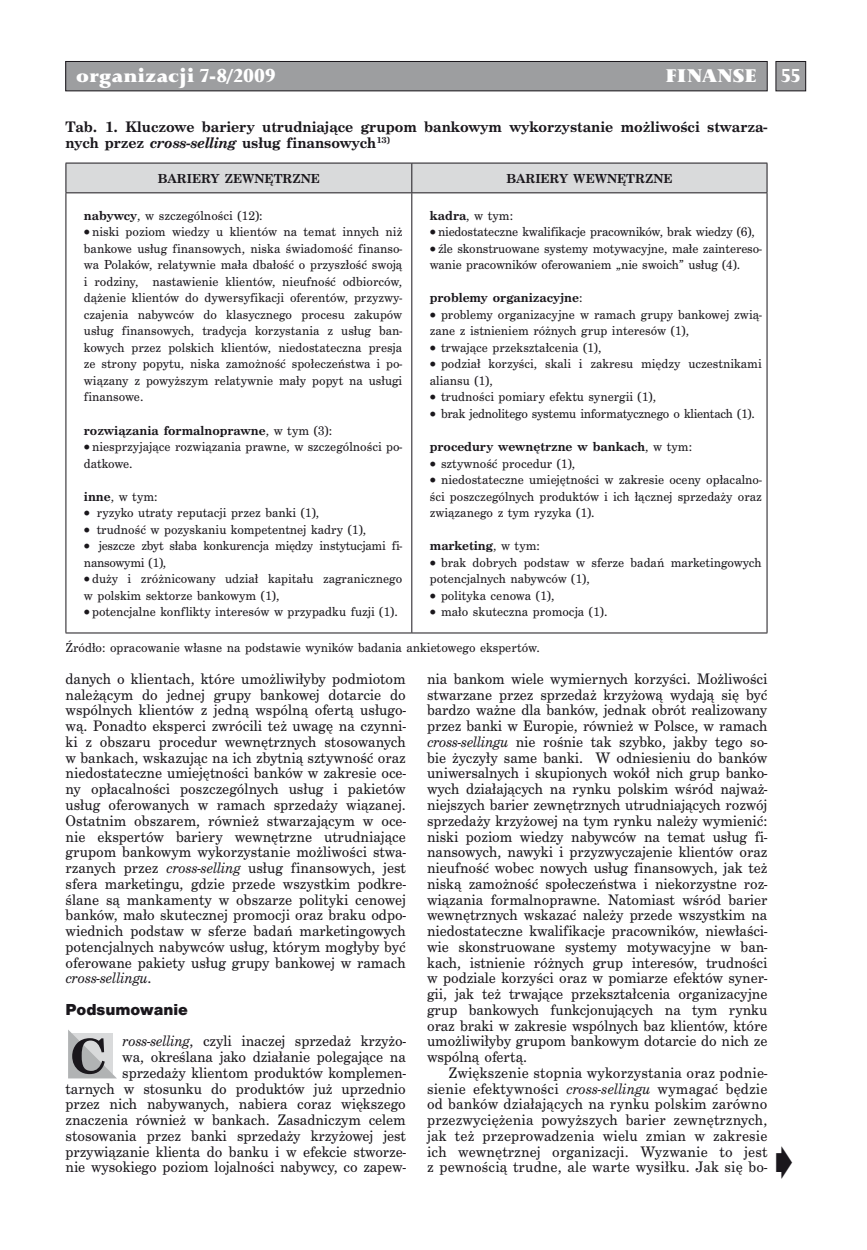
<style>
.page{position:relative;width:867px;height:1250px;background:#fff}
.page>*{position:absolute;margin:0;border:0;box-sizing:border-box;transform-origin:0 0}
.podstawowy_PO{font:36px "Newspaper Pi PL";color:#1a171c}
.t1{font:900 21px "Lapidary 333 PL";color:#fff}
.t2{font:16.5px "Nimbus San DCE Blac";color:#1a171c}
.t3{font:15.75px/15.8px "Century Sch TCE";color:#1a171c;text-align:justify}
.t4{font:700 15.75px/15.8px "Century Sch TCE";color:#1a171c}
.Body_Text{font:13.5px/16.5px "Century Sch TCE";color:#1a171c}
.Body_Text-2{font:700 13.5px "Century Sch TCE";color:#1a171c}
.Body_Text-3{font:13.5px/16.5px "Century Sch TCE";letter-spacing:-.02em;color:#1a171c}
.s1{font-style:italic}
.s2{font-weight:700}
.s3{font-weight:400}
</style>
<div class="page">
<div style="left:66px;top:61px;width:701px;height:30px;background:#9d9ea0"></div>
<div style="left:66px;top:61px;width:701px;height:30px;border:1px solid #1a171c"></div>
<div style="left:776px;top:61px;width:29px;height:30px;background:#9d9ea0"></div>
<div style="left:775px;top:61px;width:31px;height:30px;border:1px solid #1a171c"></div>
<div style="left:66px;top:163px;width:701px;height:29px;background:#d9dadb"></div>
<hr style="left:66px;top:192px;width:346px;height:1px;background:#1a171c">
<hr style="left:66px;top:193px;width:1px;height:439px;background:#1a171c">
<hr style="left:412px;top:192px;width:355px;height:1px;background:#1a171c">
<hr style="left:411px;top:193px;width:1px;height:439px;background:#1a171c">
<hr style="left:766px;top:193px;width:1px;height:439px;background:#1a171c">
<hr style="left:66px;top:632px;width:346px;height:1px;background:#1a171c">
<hr style="left:412px;top:632px;width:355px;height:1px;background:#1a171c">
<svg style="left:68px;top:1030px;width:49px;height:48px;background:#abacad"></svg>
<h2 class="t1" style="left:76px;top:63px;width:201px">organizacji 7-8/2009</h2>
<h2 class="t1" style="left:665px;top:63px;width:137px">finanse 55</h2>
<p class="t4" style="left:66px;top:120px;width:703px">Tab. 1. Kluczowe bariery utrudniające grupom bankowym wykorzystanie możliwości stwarza&shy;nych przez <span class="s1">cross-selling</span> usług finansowych<sup>13)</sup></p>
<p class="Body_Text-2" style="left:158px;top:171px;width:163px">BARIERY ZEWNĘTRZNE</p>
<p class="Body_Text-2" style="left:506px;top:171px;width:168px">BARIERY WEWNĘTRZNE</p>
<p class="Body_Text" style="left:84px;top:207px;width:180px"><span class="s2">nabywcy</span>, w szczególności (12):</p>
<p class="Body_Text" style="left:84px;top:224px;width:320px;text-align:justify">• niski poziom wiedzy u klientów na temat innych niż bankowe usług finansowych, niska świadomość finanso&shy;wa Polaków, relatywnie mała dbałość o przyszłość swoją i rodziny, nastawienie klientów, nieufność odbiorców, dążenie klientów do dywersyfikacji oferentów, przyzwy&shy;czajenia nabywców do klasycznego procesu zakupów usług finansowych, tradycja korzystania z usług ban&shy;kowych przez polskich klientów, niedostateczna presja ze strony popytu, niska zamożność społeczeństwa i po&shy;wiązany z powyższym relatywnie mały popyt na usługi finansowe.</p>
<p class="Body_Text-2" style="left:84px;top:422px;width:250px">rozwiązania formalnoprawne<span class="s3">, w tym (3):</span></p>
<p class="Body_Text" style="left:84px;top:438px;width:320px">• niesprzyjające rozwiązania prawne, w szczególności po&shy;datkowe.</p>
<p class="Body_Text" style="left:84px;top:488px;width:75px"><span class="s2">inne</span>, w tym:</p>
<p class="Body_Text" style="left:84px;top:504px;width:237px">• ryzyko utraty reputacji przez banki (1),</p>
<p class="Body_Text" style="left:84px;top:521px;width:284px">• trudność w pozyskaniu kompetentnej kadry (1),</p>
<p class="Body_Text-3" style="left:84px;top:537px;width:320px">• jeszcze zbyt słaba konkurencja między instytucjami fi&shy;nansowymi (1),</p>
<p class="Body_Text" style="left:84px;top:570px;width:320px">• duży i zróżnicowany udział kapitału zagranicznego w polskim sektorze bankowym (1),</p>
<p class="Body_Text" style="left:84px;top:603px;width:314px">• potencjalne konflikty interesów w przypadku fuzji (1).</p>
<p class="Body_Text" style="left:430px;top:207px;width:85px"><span class="s2">kadra</span>, w tym:</p>
<p class="Body_Text" style="left:430px;top:224px;width:326px">• niedostateczne kwalifikacje pracowników, brak wiedzy (6),</p>
<p class="Body_Text" style="left:430px;top:240px;width:333px">• źle skonstruowane systemy motywacyjne, małe zaintereso&shy;wanie pracowników oferowaniem „nie swoich” usług (4).</p>
<p class="Body_Text-2" style="left:430px;top:290px;width:154px">problemy organizacyjne<span class="s3">:</span></p>
<p class="Body_Text" style="left:430px;top:306px;width:333px">• problemy organizacyjne w ramach grupy bankowej zwią&shy;zane z istnieniem różnych grup interesów (1),</p>
<p class="Body_Text" style="left:430px;top:339px;width:173px">• trwające przekształcenia (1),</p>
<p class="Body_Text" style="left:430px;top:356px;width:333px">• podział korzyści, skali i zakresu między uczestnikami aliansu (1),</p>
<p class="Body_Text" style="left:430px;top:389px;width:228px">• trudności pomiary efektu synergii (1),</p>
<p class="Body_Text-3" style="left:430px;top:405px;width:324px">• brak jednolitego systemu informatycznego o klientach (1).</p>
<p class="Body_Text-2" style="left:430px;top:439px;width:264px">procedury wewnętrzne w bankach<span class="s3">, w tym:</span></p>
<p class="Body_Text" style="left:430px;top:455px;width:147px">• sztywność procedur (1),</p>
<p class="Body_Text" style="left:430px;top:471px;width:333px;text-align:justify">• niedostateczne umiejętności w zakresie oceny opłacalno&shy;ści poszczególnych produktów i ich łącznej sprzedaży oraz związanego z tym ryzyka (1).</p>
<p class="Body_Text-2" style="left:430px;top:538px;width:112px">marketing<span class="s3">, w tym:</span></p>
<p class="Body_Text" style="left:430px;top:554px;width:333px">• brak dobrych podstaw w sferze badań marketingowych potencjalnych nabywców (1),</p>
<p class="Body_Text" style="left:430px;top:587px;width:126px">• polityka cenowa (1),</p>
<p class="Body_Text" style="left:430px;top:603px;width:177px">• mało skuteczna promocja (1).</p>
<p class="Body_Text" style="left:66px;top:639px;width:474px">Źródło: opracowanie własne na podstawie wyników badania ankietowego ekspertów.</p>
<p class="t3" style="left:66px;top:671px;width:342px;text-align:left">danych o klientach, które umożliwiłyby podmiotom należącym do jednej grupy bankowej dotarcie do wspólnych klientów z jedną wspólną ofertą usługo&shy;wą. Ponadto eksperci zwrócili też uwagę na czynni&shy;ki z obszaru procedur wewnętrznych stosowanych w bankach, wskazując na ich zbytnią sztywność oraz niedostateczne umiejętności banków w zakresie oce&shy;ny opłacalności poszczególnych usług i pakietów usług oferowanych w ramach sprzedaży wiązanej.<br>Ostatnim obszarem, również stwarzającym w oce&shy;nie ekspertów bariery wewnętrzne utrudniające grupom bankowym wykorzystanie możliwości stwa&shy;rzanych przez <span class="s1">cross-selling</span> usług finansowych, jest sfera marketingu, gdzie przede wszystkim podkre&shy;ślane są mankamenty w obszarze polityki cenowej banków, mało skutecznej promocji oraz braku odpo&shy;wiednich podstaw w sferze badań marketingowych potencjalnych nabywców usług, którym mogłyby być oferowane pakiety usług grupy bankowej w ramach <span class="s1">cross-sellingu</span>.</p>
<p class="t2" style="left:66px;top:999px;width:124px">Podsumowanie</p>
<p class="t3" style="left:66px;top:1033px;width:342px;text-align:right"><span class="s1">ross-selling</span>, czyli inaczej sprzedaż krzyżo-<br>wa, określana jako działanie polegające na sprzedaży klientom produktów komplemen-<br>tarnych w stosunku do produktów już uprzednio przez nich nabywanych, nabiera coraz większego znaczenia również w bankach. Zasadniczym celem stosowania przez banki sprzedaży krzyżowej jest przywiązanie klienta do banku i w efekcie stworze&shy;nie wysokiego poziom lojalności nabywcy, co zapew-</p>
<p class="t3" style="left:427px;top:671px;width:342px">nia bankom wiele wymiernych korzyści. Możliwości stwarzane przez sprzedaż krzyżową wydają się być bardzo ważne dla banków, jednak obrót realizowany przez banki w Europie, również w Polsce, w ramach <span class="s1">cross-sellingu</span> nie rośnie tak szybko, jakby tego so&shy;bie życzyły same banki. W odniesieniu do banków uniwersalnych i skupionych wokół nich grup banko&shy;wych działających na rynku polskim wśród najważ&shy;niejszych barier zewnętrznych utrudniających rozwój sprzedaży krzyżowej na tym rynku należy wymienić: niski poziom wiedzy nabywców na temat usług fi&shy;nansowych, nawyki i przyzwyczajenie klientów oraz nieufność wobec nowych usług finansowych, jak też niską zamożność społeczeństwa i niekorzystne roz&shy;wiązania formalnoprawne. Natomiast wśród barier wewnętrznych wskazać należy przede wszystkim na niedostateczne kwalifikacje pracowników, niewłaści&shy;wie skonstruowane systemy motywacyjne w ban&shy;kach, istnienie różnych grup interesów, trudności w podziale korzyści oraz w pomiarze efektów syner&shy;gii, jak też trwające przekształcenia organizacyjne grup bankowych funkcjonujących na tym rynku oraz braki w zakresie wspólnych baz klientów, które umożliwiłyby grupom bankowym dotarcie do nich ze wspólną ofertą.</p>
<p class="t3" style="left:427px;top:1064px;width:342px;text-indent:21px">Zwiększenie stopnia wykorzystania oraz podnie&shy;sienie efektywności <span class="s1">cross-sellingu</span> wymagać będzie od banków działających na rynku polskim zarówno przezwyciężenia powyższych barier zewnętrznych, jak też przeprowadzenia wielu zmian w zakresie ich wewnętrznej organizacji. Wyzwanie to jest z pewnością trudne, ale warte wysiłku. Jak się bo-</p>
<p class="podstawowy_PO" style="left:775px;top:1139px;width:19px">,</p>
</div>
